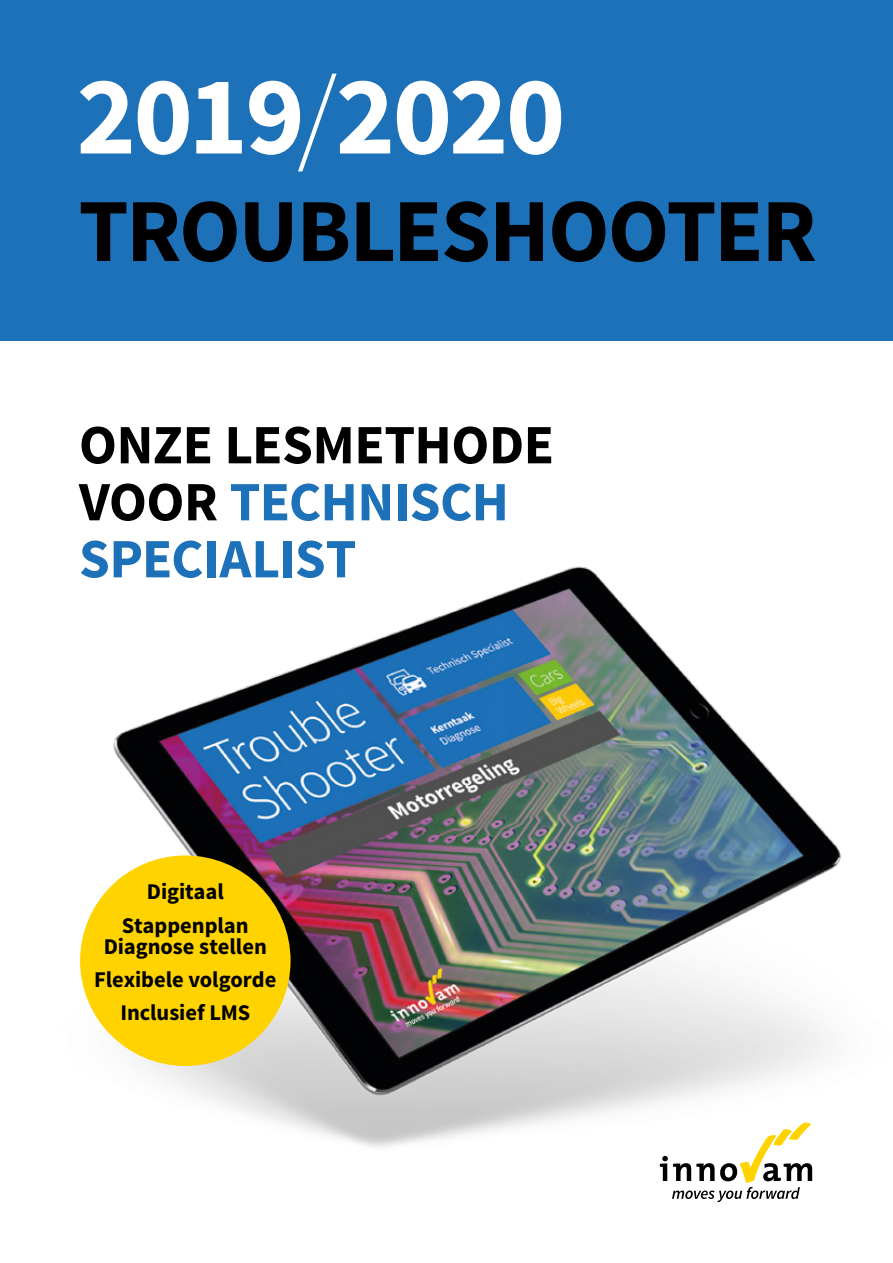
<style>
.page{position:relative;width:893px;height:1263px;background:#fff}
.page>*{position:absolute;margin:0;border:0;box-sizing:border-box;transform-origin:0 0}
.t1{font:700 112.5px "Source Sans Pro";letter-spacing:-.02em;color:#fff}
.t2{font:700 90px "Source Sans Pro";letter-spacing:-.02em;color:#000}
.t3{font:700 55.5px/57px "Source Sans Pro";letter-spacing:-.01em;color:#1d71b8}
.t4{font:700 22.5px/33.2px "Source Sans Pro";letter-spacing:-.005em;color:#000;text-align:center}
.s1{font-weight:300}
.s2{color:#000}
</style>
<div class="page">
<div style="left:0;top:0;width:893px;height:340px;background:#1d71b8"></div>
<svg style="left:662px;top:1167px;width:150px;height:35px"></svg>
<img style="left:80px;top:566px;width:761px;height:601px">
<div style="left:80px;top:855px;width:211px;height:211px;background:#ffd300;border-radius:50%"></div>
<h1 class="t1" style="left:77px;top:44px;width:490px">2019<span class="s1">/</span>2020</h1>
<h2 class="t2" style="left:79px;top:173px;width:740px">TROUBLESHOOTER</h2>
<h3 class="t3" style="left:79px;top:418px;width:476px"><span class="s2">ONZE LESMETHODE<br>VOOR</span> TECHNISCH<br>SPECIALIST</h3>
<p class="t4" style="left:122px;top:876px;width:128px">Digitaal<br>Stappenplan</p>
<p class="t4" style="left:94px;top:930px;width:184px">Diagnose stellen<br>Flexibele volgorde<br>Inclusief LMS</p>
</div>
